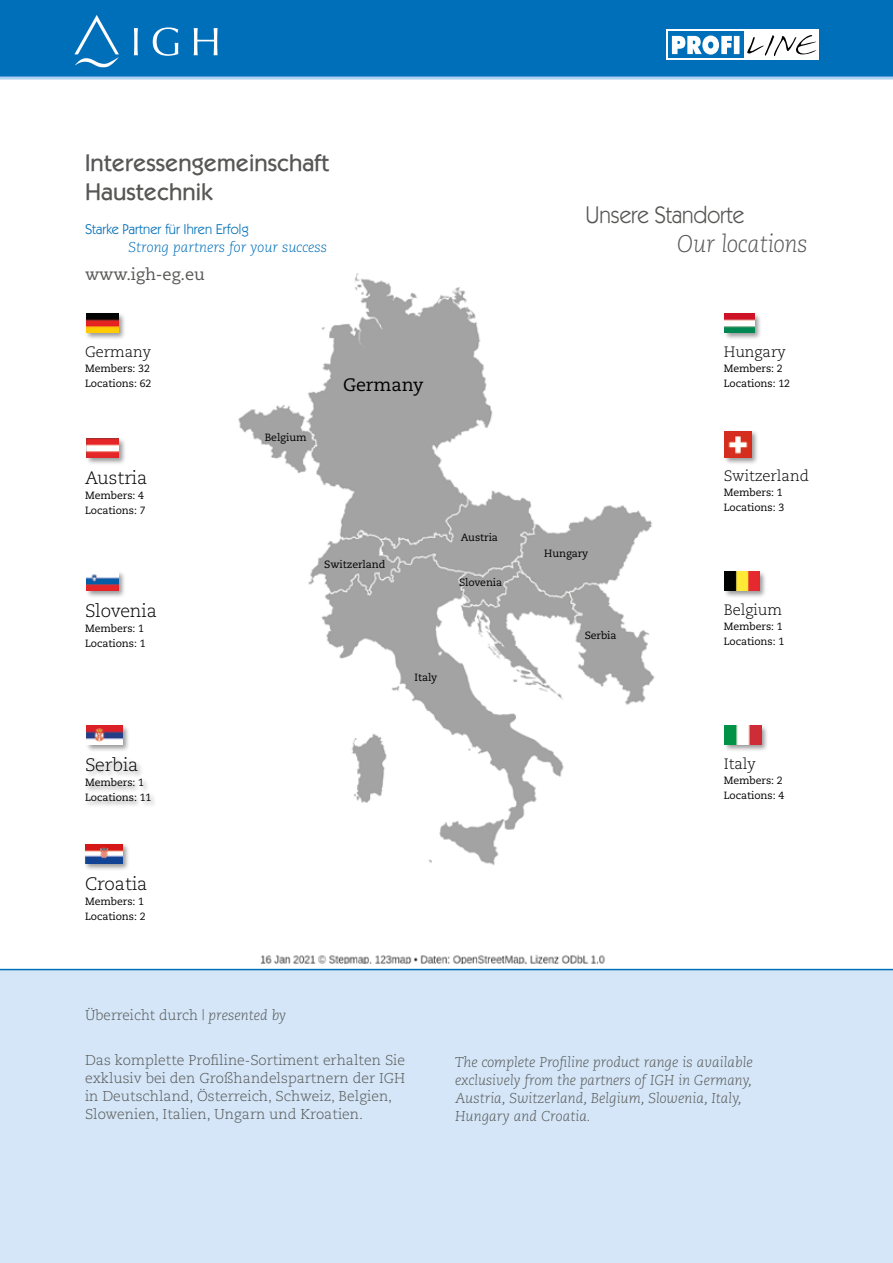
<style>
.page{position:relative;width:893px;height:1263px;background:#fff}
.page>*{position:absolute;margin:0;border:0;box-sizing:border-box;transform-origin:0 0}
.t1{font:500 24px/28.8px "Itc Kabel LT";color:#575756}
.t2{font:24px "Itc Kabel LT";letter-spacing:-.005em;color:#575756;scale:.96 1}
.t3{font:italic 300 24px "Caecilia";letter-spacing:-.005em;color:#575756;scale:.96 1}
.t4{font:300 18px "Caecilia";letter-spacing:-.005em;color:#000}
.t5{font:18px "Caecilia";letter-spacing:-.005em;color:#000}
.t6{font:16.5px "Caecilia";letter-spacing:-.005em;color:#575756}
.t7{font:300 15px "Caecilia";letter-spacing:-.005em;color:#000}
.t8{font:300 14.25px/18px "Caecilia";color:#575756}
.t9{font:italic 300 14.25px/18px "Caecilia";color:#575756}
.t10{font:italic 300 14.25px "Caecilia";color:#006fb9}
.t11{font:14.25px "Itc Kabel LT";color:#006fb9}
.t12{font:300 14.25px "Caecilia";color:#575756;scale:.96 1}
.t13{font:10.5px/15px "Caecilia";letter-spacing:-.005em;color:#000}
.s1{font-style:italic}
</style>
<div class="page">
<img style="left:238px;top:273px;width:417px;height:691px">
<div style="left:0;top:969px;width:893px;height:294px;background:#d4e6f7"></div>
<div style="left:0;top:0;width:893px;height:77px;background:#006fb9"></div>
<svg style="left:74px;top:15px;width:144px;height:52px"></svg>
<hr style="left:0;top:969px;width:893px;height:1px;background:#006fb9">
<div style="left:666px;top:30px;width:153px;height:30px;background:#fff"></div>
<div style="left:668px;top:32px;width:76px;height:26px;background:#006fb9"></div>
<svg style="left:672px;top:36px;width:67px;height:19px"></svg>
<svg style="left:747px;top:35px;width:70px;height:21px"></svg>
<hr style="left:0;top:77px;width:893px;height:3px;background:#b0d0ef">
<div style="left:723px;top:570px;width:44px;height:28px;background:#000;opacity:.4"></div>
<img style="left:725px;top:572px;width:34px;height:19px">
<div style="left:83px;top:842px;width:47px;height:29px;background:#000;opacity:.4"></div>
<img style="left:85px;top:844px;width:38px;height:20px">
<div style="left:85px;top:437px;width:42px;height:28px;background:#000;opacity:.4"></div>
<img style="left:87px;top:439px;width:32px;height:19px">
<div style="left:85px;top:312px;width:42px;height:28px;background:#000;opacity:.4"></div>
<img style="left:86px;top:314px;width:33px;height:19px">
<div style="left:723px;top:312px;width:39px;height:28px;background:#000;opacity:.4"></div>
<img style="left:725px;top:314px;width:30px;height:19px">
<div style="left:723px;top:724px;width:46px;height:28px;background:#000;opacity:.4"></div>
<img style="left:725px;top:726px;width:36px;height:19px">
<div style="left:85px;top:570px;width:41px;height:28px;background:#000;opacity:.4"></div>
<img style="left:87px;top:572px;width:32px;height:19px">
<div style="left:723px;top:429px;width:36px;height:36px;background:#000;opacity:.4"></div>
<img style="left:725px;top:431px;width:26px;height:27px">
<div style="left:85px;top:724px;width:45px;height:28px;background:#000;opacity:.4"></div>
<img style="left:87px;top:726px;width:36px;height:19px">
<div style="left:84px;top:756px;width:74px;height:52px;background:#000;opacity:.4"></div>
<h1 class="t1" style="left:85px;top:148px;width:246px">Interessengemeinschaft<br>Haustechnik</h1>
<h3 class="t11" style="left:85px;top:221px;width:165px">Starke Partner für Ihren Erfolg</h3>
<h3 class="t10" style="left:129px;top:239px;width:200px">Strong partners for your success</h3>
<h3 class="t6" style="left:85px;top:265px;width:121px">www.igh-eg.eu</h3>
<h3 class="t7" style="left:85px;top:343px;width:68px">Germany</h3>
<p class="t13" style="left:85px;top:361px;width:68px">Members: 32<br>Locations: 62</p>
<h2 class="t4" style="left:85px;top:467px;width:64px">Austria</h2>
<p class="t13" style="left:85px;top:488px;width:62px">Members: 4<br>Locations: 7</p>
<h2 class="t4" style="left:85px;top:601px;width:74px">Slovenia</h2>
<p class="t13" style="left:85px;top:621px;width:62px">Members: 1<br>Locations: 1</p>
<p class="t13" style="left:265px;top:430px;width:43px">Belgium</p>
<h2 class="t5" style="left:343px;top:374px;width:82px">Germany</h2>
<p class="t13" style="left:324px;top:557px;width:63px">Switzerland</p>
<p class="t13" style="left:461px;top:530px;width:39px">Austria</p>
<p class="t13" style="left:459px;top:575px;width:45px">Slovenia</p>
<p class="t13" style="left:415px;top:670px;width:24px">Italy</p>
<h2 class="t4" style="left:85px;top:755px;width:55px">Serbia</h2>
<p class="t13" style="left:85px;top:775px;width:68px">Members: 1<br>Locations: 11</p>
<h2 class="t4" style="left:85px;top:873px;width:64px">Croatia</h2>
<p class="t13" style="left:85px;top:894px;width:62px">Members: 1<br>Locations: 2</p>
<h1 class="t2" style="left:585px;top:201px;width:167px">Unsere Standorte</h1>
<h1 class="t3" style="left:677px;top:230px;width:138px">Our locations</h1>
<h3 class="t7" style="left:724px;top:343px;width:64px">Hungary</h3>
<p class="t13" style="left:724px;top:361px;width:68px">Members: 2<br>Locations: 12</p>
<p class="t13" style="left:544px;top:546px;width:45px">Hungary</p>
<p class="t13" style="left:585px;top:628px;width:33px">Serbia</p>
<h3 class="t7" style="left:724px;top:468px;width:87px">Switzerland</h3>
<p class="t13" style="left:724px;top:485px;width:62px">Members: 1<br>Locations: 3</p>
<h3 class="t7" style="left:724px;top:601px;width:60px">Belgium</h3>
<p class="t13" style="left:724px;top:619px;width:62px">Members: 1<br>Locations: 1</p>
<h3 class="t7" style="left:724px;top:755px;width:34px">Italy</h3>
<p class="t13" style="left:724px;top:773px;width:62px">Members: 2<br>Locations: 4</p>
<h3 class="t12" style="left:85px;top:1007px;width:211px">Überreicht durch | <span class="s1">presented by</span></h3>
<h3 class="t8" style="left:85px;top:1051px;width:322px">Das komplette Profiline-Sortiment erhalten Sie exklusiv bei den Großhandelspartnern der IGH in Deutschland, Österreich, Schweiz, Belgien, Slowenien, Italien, Ungarn und Kroatien.</h3>
<h3 class="t9" style="left:455px;top:1053px;width:299px">The complete Profiline product range is available exclusively from the partners of IGH in Germany, Austria, Switzerland, Belgium, Slowenia, Italy, Hungary and Croatia.</h3>
</div>
